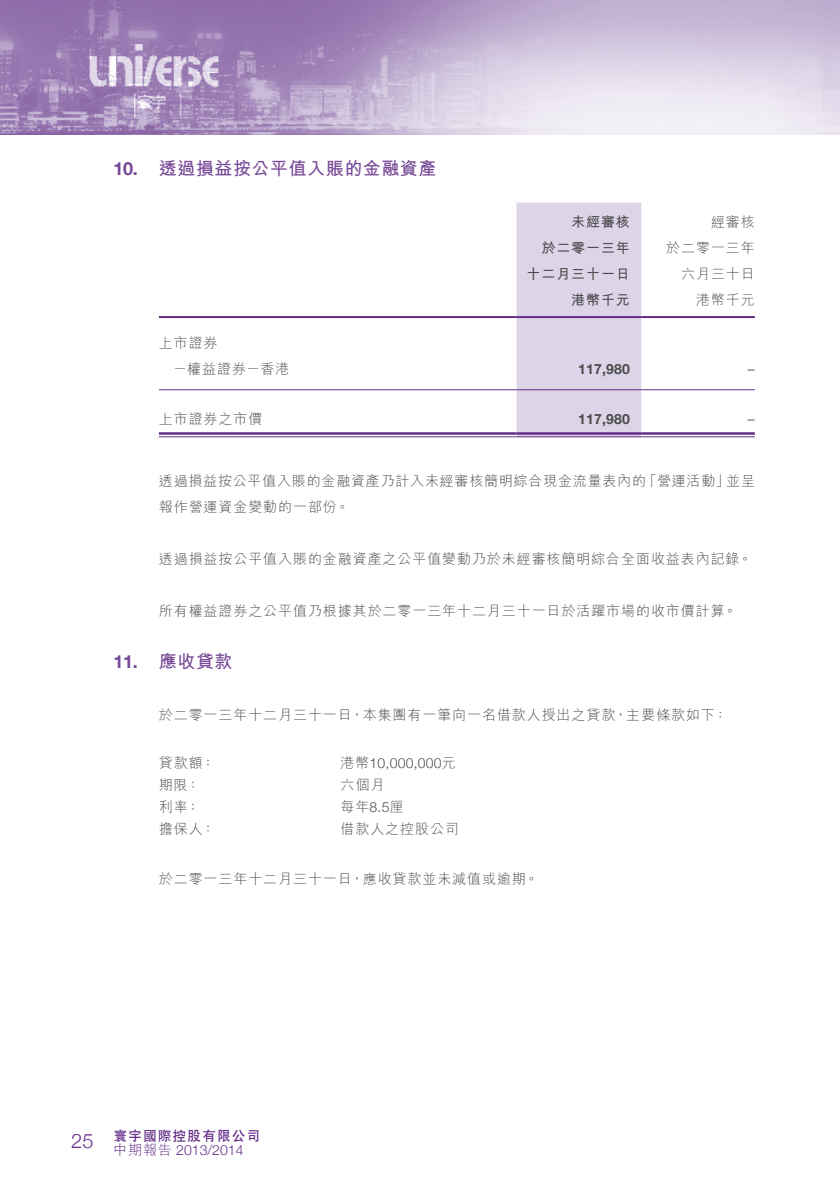
<style>
.page{position:relative;width:840px;height:1191px;background:#fff}
.page>*{position:absolute;margin:0;border:0;box-sizing:border-box;transform-origin:0 0}
.t1{font:300 20px "Helvetica Neue";color:#642d89}
.Notes_HD1{font:700 18px "M Hei HK";letter-spacing:.03em;color:#764896}
.Notes_HD1-2{font:700 18px "Helvetica Neue";color:#764896}
.Notes{font:300 14px/26px "M Hei HK";letter-spacing:.065em;color:#4b4c4d}
.Notes-2{font:700 14px "M Hei HK";letter-spacing:.065em;color:#4b4c4d}
.Notes-3{font:300 14px "Helvetica Neue";letter-spacing:.015em;color:#4b4c4d}
.Notes-4{font:700 14px "Helvetica Neue";letter-spacing:.015em;color:#4b4c4d}
.t2{font:300 14px "Helvetica Neue";letter-spacing:.005em;color:#642d89}
.t3{font:700 14px "C Hei 2 HK";letter-spacing:.055em;color:#642d89}
.s1{font-family:"M Hei HK"}
.s2{font-family:"Helvetica Neue"}
</style>
<div class="page">
<img style="left:0;top:0;width:839px;height:134px">
<div style="left:516px;top:203px;width:125px;height:233px;background:#ddd4e7"></div>
<hr style="left:159px;top:316px;width:357px;height:2px;background:#642d89">
<hr style="left:516px;top:316px;width:125px;height:2px;background:#642d89">
<hr style="left:641px;top:316px;width:113px;height:2px;background:#642d89">
<hr style="left:159px;top:389px;width:357px;height:1px;background:#642d89">
<hr style="left:516px;top:389px;width:125px;height:1px;background:#642d89">
<hr style="left:641px;top:389px;width:113px;height:1px;background:#642d89">
<hr style="left:159px;top:432px;width:357px;height:3px;background:#642d89">
<hr style="left:159px;top:436px;width:357px;height:1px;background:#642d89">
<hr style="left:516px;top:432px;width:125px;height:3px;background:#642d89">
<hr style="left:516px;top:436px;width:125px;height:1px;background:#642d89">
<hr style="left:641px;top:432px;width:113px;height:3px;background:#642d89">
<hr style="left:641px;top:436px;width:113px;height:1px;background:#642d89">
<p class="Notes_HD1-2" style="left:113px;top:157px;width:26px">10.</p>
<p class="Notes_HD1-2" style="left:113px;top:650px;width:26px">11.</p>
<p class="Notes_HD1" style="left:159px;top:155px;width:279px">透過損益按公平值入賬的金融資產</p>
<p class="Notes" style="left:159px;top:330px;width:60px">上市證券</p>
<p class="Notes" style="left:173px;top:356px;width:118px">－權益證券－香港</p>
<p class="Notes" style="left:159px;top:406px;width:105px">上市證券之市價</p>
<p class="Notes-2" style="left:571px;top:211px;width:60px">未經審核</p>
<p class="Notes-2" style="left:541px;top:237px;width:90px">於二零一三年</p>
<p class="Notes-2" style="left:526px;top:263px;width:105px">十二月三十一日</p>
<p class="Notes-2" style="left:571px;top:289px;width:60px">港幣千元</p>
<p class="Notes" style="left:710px;top:208px;width:45px">經審核</p>
<p class="Notes" style="left:666px;top:234px;width:90px">於二零一三年</p>
<p class="Notes" style="left:680px;top:260px;width:75px">六月三十日</p>
<p class="Notes" style="left:695px;top:286px;width:60px">港幣千元</p>
<p class="Notes-4" style="left:578px;top:361px;width:53px">117,980</p>
<p class="Notes-3" style="left:747px;top:361px;width:8px">–</p>
<p class="Notes-4" style="left:578px;top:410px;width:53px">117,980</p>
<p class="Notes-3" style="left:747px;top:410px;width:8px">–</p>
<p class="Notes" style="left:159px;top:467px;width:488px">透過損益按公平值入賬的金融資產乃計入未經審核簡明綜合現金流量表內的報作營運資金變動的一部份。</p>
<p class="Notes" style="left:159px;top:545px;width:594px">透過損益按公平值入賬的金融資產之公平值變動乃於未經審核簡明綜合全面收益表內記錄。</p>
<p class="Notes" style="left:159px;top:597px;width:579px">所有權益證券之公平值乃根據其於二零一三年十二月三十一日於活躍市場的收市價計算。</p>
<p class="Notes_HD1" style="left:159px;top:648px;width:75px">應收貸款</p>
<p class="Notes" style="left:642px;top:467px;width:88px">「營運活動」</p>
<p class="Notes" style="left:725px;top:467px;width:30px">並呈</p>
<p class="Notes" style="left:159px;top:701px;width:569px">於二零一三年十二月三十一日，本集團有一筆向一名借款人授出之貸款，主要條款如下：</p>
<p class="Notes-3" style="left:340px;top:754px;width:117px"><span class="s1">港幣</span>10,000,000<span class="s1">元</span></p>
<p class="Notes" style="left:159px;top:750px;width:58px">貸款額：</p>
<p class="Notes" style="left:159px;top:772px;width:43px">期限：</p>
<p class="Notes" style="left:159px;top:794px;width:43px">利率：</p>
<p class="Notes" style="left:340px;top:772px;width:45px">六個月</p>
<p class="Notes" style="left:340px;top:794px;width:65px">每年<span class="s2">8.5</span>厘</p>
<p class="Notes" style="left:159px;top:816px;width:58px">擔保人：</p>
<p class="Notes" style="left:159px;top:865px;width:381px">於二零一三年十二月三十一日，應收貸款並未減值或逾期。</p>
<p class="Notes" style="left:340px;top:816px;width:120px">借款人之控股公司</p>
<h1 class="t1" style="left:71px;top:1128px;width:24px">25</h1>
<p class="t3" style="left:113px;top:1129px;width:148px">寰宇國際控股有限公司</p>
<p class="t2" style="left:113px;top:1141px;width:131px"><span class="s1">中期報告</span> 2013/2014</p>
</div>
